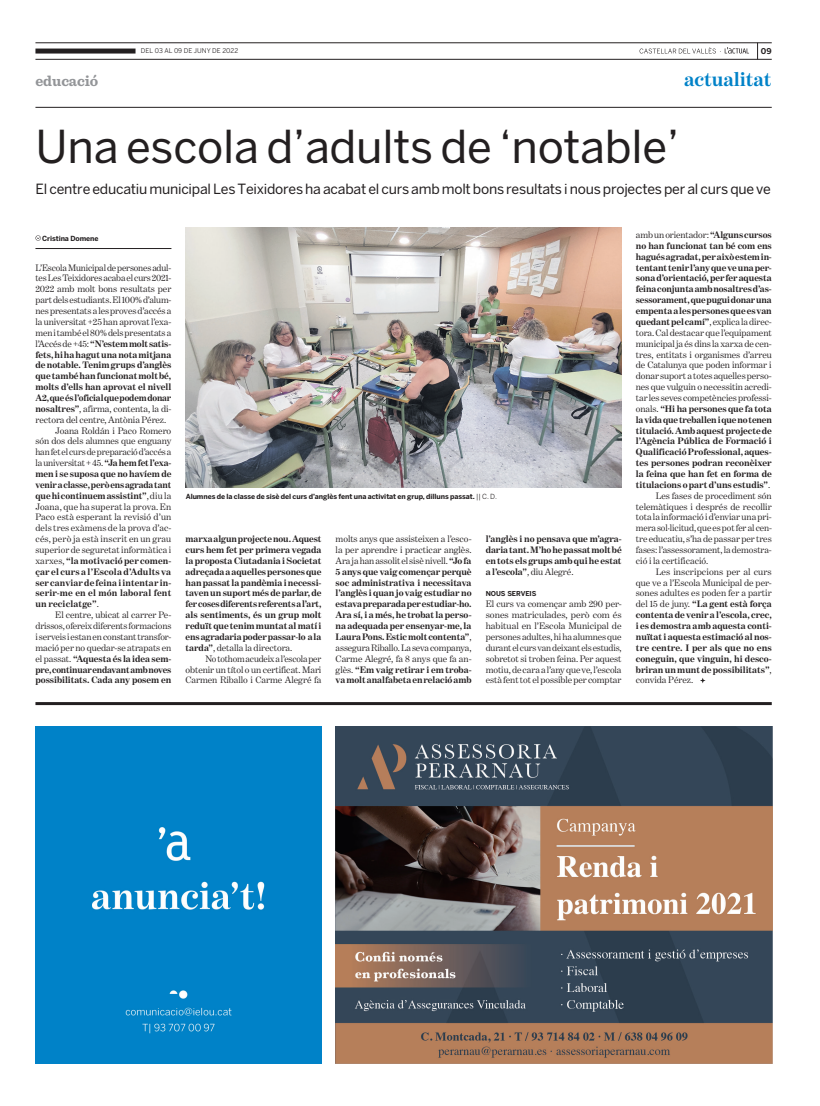
<style>
.page{position:relative;width:820px;height:1106px;background:#fff}
.page>*{position:absolute;margin:0;border:0;box-sizing:border-box;transform-origin:0 0}
._01_Titular_pàgina{font:45px "Benton Sans";letter-spacing:-.005em;color:#231f20}
.t1{font:700 20px "Benton Modern One";letter-spacing:-.005em;color:#0082c8}
.t2{font:700 15px "Sentinel";letter-spacing:-.005em;color:#939598}
._10_Entradeta{font:14px "Benton Sans";letter-spacing:-.015em;color:#231f20}
.t3{font:700 9.5px/10.9px "Benton Modern One";letter-spacing:-.005em;color:#231f20;text-align:justify}
.t4{font:9.5px/10.9px "Benton Modern One";letter-spacing:-.005em;color:#231f20;text-align:justify}
.t5{font:700 8px "Benton Sans";color:#231f20}
._11_Peu_foto{font:700 7px "Benton Sans";letter-spacing:-.01em;color:#231f20}
._12_Nom_redactor{font:700 7px "Benton Sans";letter-spacing:-.01em;color:#231f20}
.t6{font:700 6.7px "Benton Sans";letter-spacing:-.01em;color:#231f20}
.t7{font:6.5px "Benton Sans";letter-spacing:.005em;color:#231f20}
.s1{font-weight:700}
.s2{font-weight:400}
</style>
<div class="page">
<svg style="left:757px;top:44px;width:1px;height:15px"></svg>
<svg style="left:639px;top:47px;width:109px;height:7px"></svg>
<hr style="left:35px;top:107px;width:736px;height:1px;background:#231f20">
<hr style="left:35px;top:43px;width:736px;height:1px;background:#231f20">
<hr style="left:35px;top:59px;width:736px;height:1px;background:#231f20">
<div style="left:35px;top:49px;width:100px;height:5px;background:#231f20"></div>
<img style="left:335px;top:726px;width:436px;height:337px">
<div style="left:35px;top:726px;width:286px;height:337px;background:#0082c8"></div>
<hr style="left:35px;top:702px;width:736px;height:3px;background:#231f20">
<img style="left:186px;top:227px;width:435px;height:261px">
<svg style="left:35px;top:235px;width:6px;height:6px"></svg>
<hr style="left:35px;top:248px;width:136px;height:1px;background:#231f20">
<svg style="left:700px;top:678px;width:5px;height:5px"></svg>
<p class="t7" style="left:141px;top:47px;width:99px">DEL 03 AL 09 DE JUNY DE 2022</p>
<p class="t5" style="left:760px;top:46px;width:12px">09</p>
<p class="t2" style="left:35px;top:69px;width:64px">educació</p>
<p class="t1" style="left:684px;top:68px;width:89px">actualitat</p>
<p class="_01_Titular_pàgina" style="left:36px;top:120px;width:645px">Una escola d’adults de ‘notable’</p>
<p class="_10_Entradeta" style="left:36px;top:181px;width:736px">El centre educatiu municipal Les Teixidores ha acabat el curs amb molt bons resultats i nous projectes per al curs que ve</p>
<p class="_12_Nom_redactor" style="left:42px;top:234px;width:58px">Cristina Domene</p>
<p class="t4" style="left:35px;top:262px;width:137px">L’Escola Municipal de persones adul&shy;tes Les Teixidores acaba el curs 2021- 2022 amb molt bons resultats per part dels estudiants. El 100% d’alum&shy;nes presentats a les proves d’accés a la universitat +25 han aprovat l’exa&shy;men i també el 80% dels presentats a l’Accés de +45: <span class="s1">“N’estem molt satis&shy;fets, hi ha hagut una nota mitjana de notable. Tenim grups d’anglès que també han funcionat molt bé, molts d’ells han aprovat el nivell A2, que és l’oficial que podem donar nosaltres”</span>, afirma, contenta, la di&shy;rectora del centre, Antònia Pérez.</p>
<p class="t4" style="left:35px;top:425px;width:137px;text-indent:20px">Joana Roldán i Paco Romero són dos dels alumnes que enguany han fet el curs de preparació d’accés a la universitat + 45. <span class="s1">“Ja hem fet l’exa&shy;men i se suposa que no havíem de venir a classe, però ens agrada tant que hi continuem assistint”</span>, diu la Joana, que ha superat la prova. En Paco està esperant la revisió d’un dels tres exàmens de la prova d’ac&shy;cés, però ja està inscrit en un grau superior de seguretat informàtica i xarxes, <span class="s1">“la motivació per comen&shy;çar el curs a l’Escola d’Adults va ser canviar de feina i intentar in&shy;serir-me en el món laboral fent un reciclatge”</span>.</p>
<p class="t4" style="left:35px;top:609px;width:137px;text-indent:20px">El centre, ubicat al carrer Pe&shy;drissos, ofereix diferents formacions i serveis i estan en constant transfor&shy;mació per no quedar-se atrapats en el passat. <span class="s1">“Aquesta és la idea sem&shy;pre, continuar endavant amb noves possibilitats. Cada any posem en</span></p>
<p class="_11_Peu_foto" style="left:186px;top:492px;width:312px">Alumnes de la classe de sisè del curs d’anglès fent una activitat en grup, dilluns passat. <span class="s2">|| C. D.</span></p>
<p class="t3" style="left:185px;top:533px;width:137px">marxa algun projecte nou. Aquest curs hem fet per primera vegada la proposta Ciutadania i Societat adreçada a aquelles persones que han passat la pandèmia i necessi&shy;taven un suport més de parlar, de fer coses diferents referents a l’art, als sentiments, és un grup molt reduït que tenim muntat al matí i ens agradaria poder passar-lo a la tarda”<span class="s2">, detalla la directora.</span></p>
<p class="t4" style="left:185px;top:653px;width:137px;text-indent:20px">No tothom acudeix a l’escola per obtenir un títol o un certificat. Mari Carmen Riballo i Carme Alegré fa</p>
<p class="t3" style="left:335px;top:533px;width:137px"><span class="s2">molts anys que assisteixen a l’esco&shy;la per aprendre i practicar anglès.<br>Ara ja han assolit el sisè nivell.</span> “Jo fa 5 anys que vaig començar perquè soc administrativa i necessitava l’anglès i quan jo vaig estudiar no estava preparada per estudiar-ho.<br>Ara sí, i a més, he trobat la perso&shy;na adequada per ensenyar-me, la Laura Pons. Estic molt contenta”<span class="s2">, assegura Riballo. La seva companya, Carme Alegré, fa 8 anys que fa an&shy;glès.</span> “Em vaig retirar i em troba&shy;va molt analfabeta en relació amb</p>
<p class="t3" style="left:485px;top:533px;width:137px">l’anglès i no pensava que m’agra&shy;daria tant. M’ho he passat molt bé en tots els grups amb qui he estat a l’escola”<span class="s2">, diu Alegré.</span></p>
<p class="t6" style="left:485px;top:590px;width:52px">NOUS SERVEIS</p>
<p class="t4" style="left:485px;top:598px;width:137px">El curs va començar amb 290 per&shy;sones matriculades, però com és habitual en l’Escola Municipal de persones adultes, hi ha alumnes que durant el curs van deixant els estudis, sobretot si troben feina. Per aquest motiu, de cara a l’any que ve, l’escola està fent tot el possible per comptar</p>
<p class="t3" style="left:635px;top:229px;width:137px"><span class="s2">amb un orientador:</span> “Alguns cursos no han funcionat tan bé com ens hagués agradat, per això estem in&shy;tentant tenir l’any que ve una per&shy;sona d’orientació, per fer aquesta feina conjunta amb nosaltres d’as&shy;sessorament, que pugui donar una empenta a les persones que es van quedant pel camí”<span class="s2">, explica la direc&shy;tora. Cal destacar que l’equipament municipal ja és dins la xarxa de cen&shy;tres, entitats i organismes d’arreu de Catalunya que poden informar i donar suport a totes aquelles perso&shy;nes que vulguin o necessitin acredi&shy;tar les seves competències professi&shy;onals.</span> “Hi ha persones que fa tota la vida que treballen i que no tenen titulació. Amb aquest projecte de l’Agència Pública de Formació i Qualificació Professional, aques&shy;tes persones podran reconèixer la feina que han fet en forma de titulacions o part d’uns estudis”<span class="s2">.</span></p>
<p class="t4" style="left:635px;top:490px;width:137px;text-indent:20px">Les fases de procediment són telemàtiques i després de recollir tota la informació i d’enviar una pri&shy;mera sol·licitud, que es pot fer al cen&shy;tre educatiu, s’ha de passar per tres fases: l’assessorament, la demostra&shy;ció i la certificació.</p>
<p class="t3" style="left:635px;top:566px;width:137px;text-indent:20px"><span class="s2">Les inscripcions per al curs que ve a l’Escola Municipal de per&shy;sones adultes es poden fer a partir del 15 de juny.</span> “La gent està força contenta de venir a l’escola, crec, i es demostra amb aquesta conti&shy;nuïtat i aquesta estimació al nos&shy;tre centre. I per als que no ens coneguin, que vinguin, hi desco&shy;briran un munt de possibilitats”<span class="s2">, convida Pérez.</span></p>
</div>
